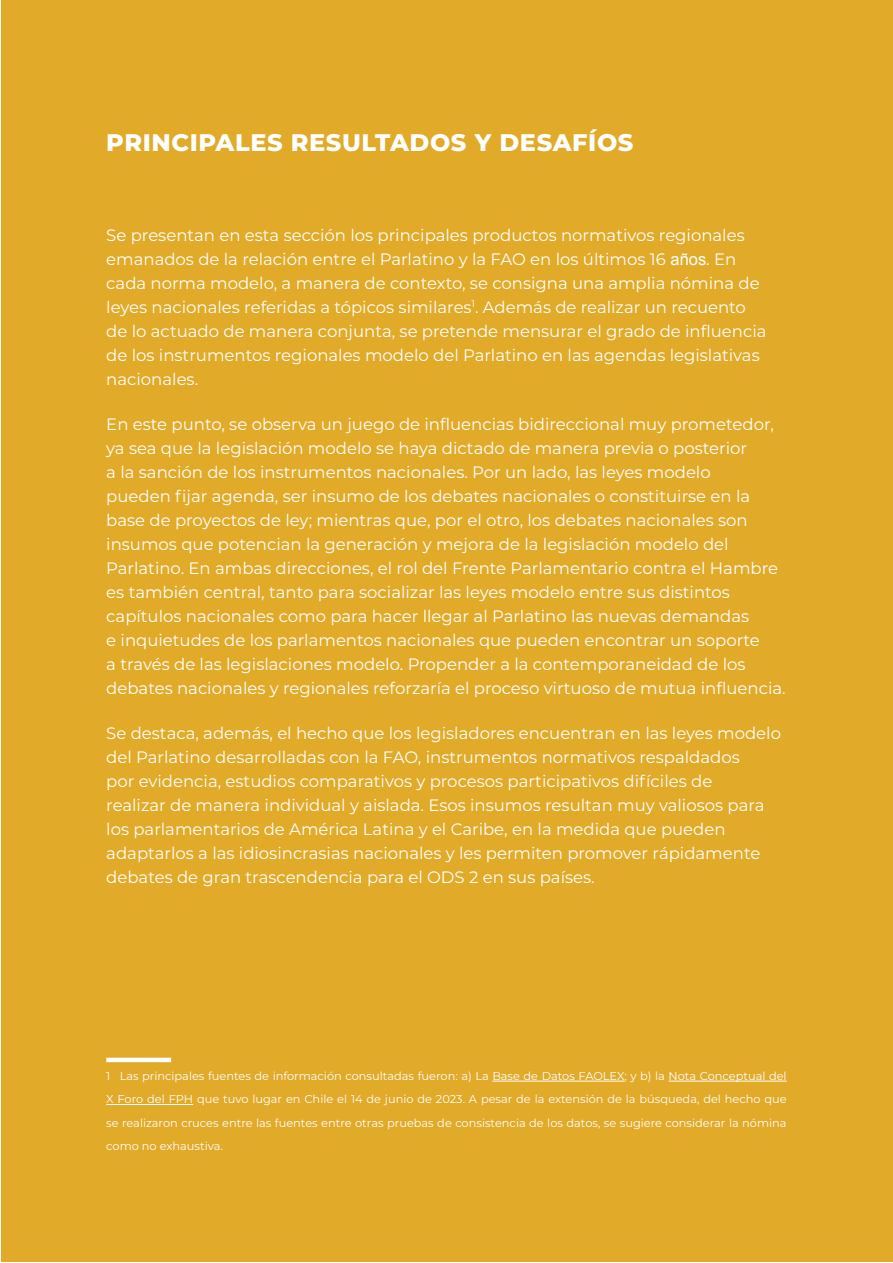
<style>
.page{position:relative;width:893px;height:1263px;background:#fff}
.page>*{position:absolute;margin:0;border:0;box-sizing:border-box;transform-origin:0 0}
.TITULO_1{font:800 24px "Montserrat";letter-spacing:.025em;color:#fff}
.párrafo_1{font:16.5px/24px "Montserrat";color:#fff}
.t1{font:11.4px/23.4px "Montserrat";color:#fff;text-align:justify}
.s1{font-family:"Arial"}
</style>
<div class="page">
<div style="left:1px;top:1px;width:891px;height:1261px;background:#e1aa29"></div>
<div style="left:106px;top:1056px;width:66px;height:5px;background:#eac46c"></div>
<hr style="left:492px;top:1081px;width:132px;height:1px;background:#fff">
<hr style="left:668px;top:1081px;width:119px;height:1px;background:#fff">
<hr style="left:106px;top:1104px;width:87px;height:1px;background:#fff">
<hr style="left:106px;top:1058px;width:65px;height:4px;background:#fff">
<p class="TITULO_1" style="left:106px;top:125px;width:529px">PRINCIPALES RESULTADOS Y DESAFÍOS</p>
<p class="párrafo_1" style="left:106px;top:222px;width:662px">Se presentan en esta sección los principales productos normativos regionales emanados de la relación entre el Parlatino y la FAO en los últimos 16 <span class="s1">años</span>. En cada norma modelo, a manera de contexto, se consigna una amplia nómina de leyes nacionales referidas a tópicos similares<sup>1</sup>. Además de realizar un recuento de lo actuado de manera conjunta, se pretende mensurar el grado de influencia de los instrumentos regionales modelo del Parlatino en las agendas legislativas nacionales.</p>
<p class="párrafo_1" style="left:106px;top:411px;width:681px">En este punto, se observa un juego de influencias bidireccional muy prometedor, ya sea que la legislación modelo se haya dictado de manera previa o posterior<br>a la sanción de los instrumentos nacionales. Por un lado, las leyes modelo<br>pueden fijar agenda, ser insumo de los debates nacionales o constituirse en la base de proyectos de ley; mientras que, por el otro, los debates nacionales son insumos que potencian la generación y mejora de la legislación modelo del Parlatino. En ambas direcciones, el rol del Frente Parlamentario contra el Hambre es también central, tanto para socializar las leyes modelo entre sus distintos capítulos nacionales como para hacer llegar al Parlatino las nuevas demandas<br>e inquietudes de los parlamentos nacionales que pueden encontrar un soporte<br>a través de las legislaciones modelo. Propender a la contemporaneidad de los debates nacionales y regionales reforzaría el proceso virtuoso de mutua influencia.</p>
<p class="párrafo_1" style="left:106px;top:721px;width:676px">Se destaca, además, el hecho que los legisladores encuentran en las leyes modelo del Parlatino desarrolladas con la FAO, instrumentos normativos respaldados<br>por evidencia, estudios comparativos y procesos participativos difíciles de<br>realizar de manera individual y aislada. Esos insumos resultan muy valiosos para los parlamentarios de América Latina y el Caribe, en la medida que pueden adaptarlos a las idiosincrasias nacionales y les permiten promover rápidamente debates de gran trascendencia para el ODS 2 en sus países.</p>
<p class="t1" style="left:106px;top:1064px;width:682px">1 Las principales fuentes de información consultadas fueron: a) La Base de Datos FAOLEX; y b) la Nota Conceptual del X Foro del FPH que tuvo lugar en Chile el 14 de junio de 2023. A pesar de la extensión de la búsqueda, del hecho que se realizaron cruces entre las fuentes entre otras pruebas de consistencia de los datos, se sugiere considerar la nómina como no exhaustiva.</p>
</div>
